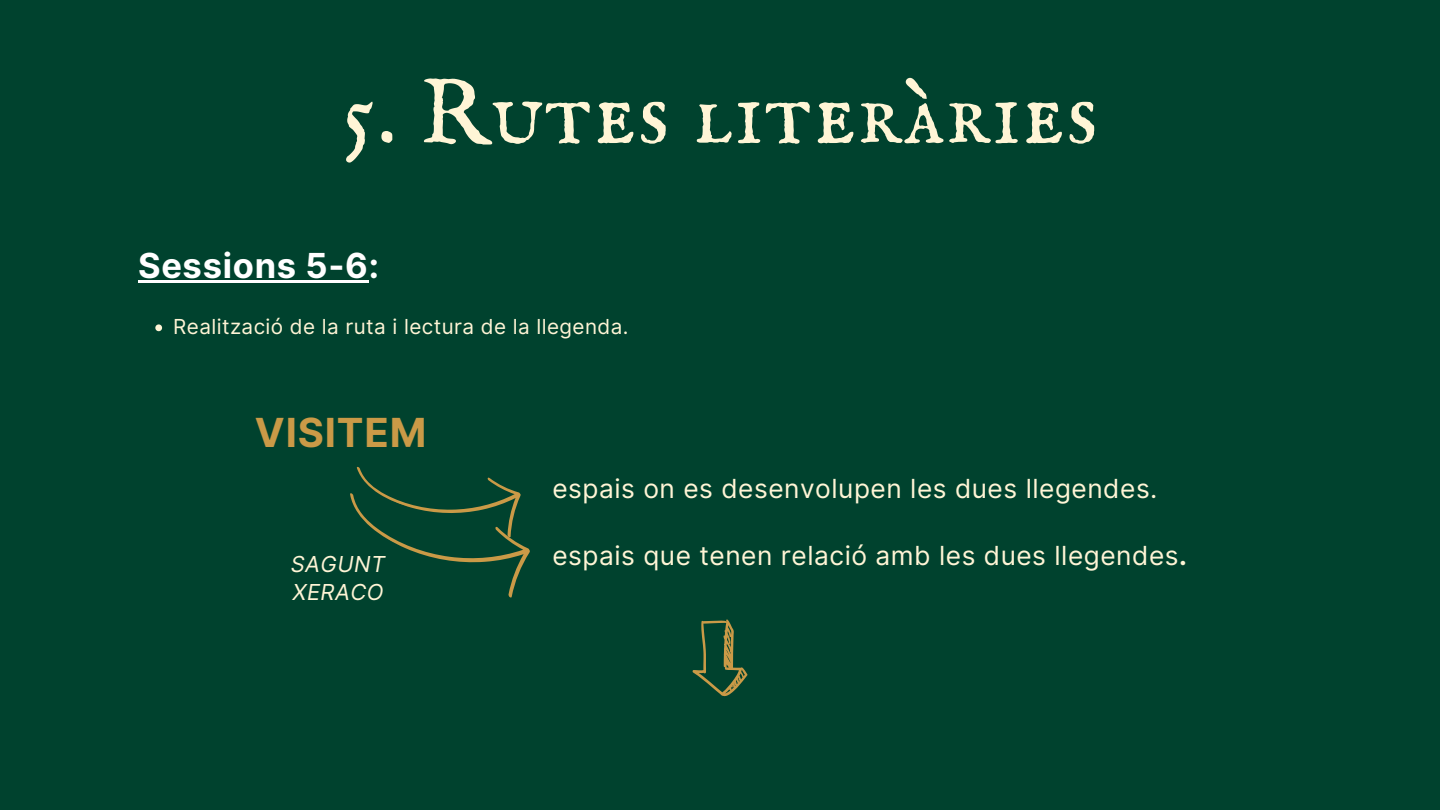
<style>
.page{position:relative;width:1440px;height:810px;background:#00422e}
.page>*{position:absolute;margin:0;border:0;box-sizing:border-box;transform-origin:0 0}
.t1{font:92px "IM FELL English SC";letter-spacing:.02em;color:#fff5d6}
.t2{font:700 40.1px "Inter";letter-spacing:.02em;color:#ca9a47}
.t3{font:700 34.5px "Inter";letter-spacing:.02em;color:#fff}
.t4{font:26.3px "Inter";letter-spacing:.02em;color:#fff5d6}
.t5{font:italic 22px "Inter";letter-spacing:.02em;color:#fff5d6}
.t6{font:20.7px "Inter";letter-spacing:.02em;color:#fff5d6}
.s1{font-weight:700}
</style>
<div class="page">
<svg style="left:693px;top:619px;width:54px;height:77px"></svg>
<hr style="left:138px;top:280px;width:231px;height:3px;background:#fff">
<svg style="left:155px;top:324px;width:7px;height:7px"></svg>
<svg style="left:350px;top:466px;width:180px;height:132px"></svg>
<p class="t1" style="left:342px;top:60px;width:758px">5. Rutes literàries</p>
<p class="t3" style="left:138px;top:245px;width:242px">Sessions 5-6:</p>
<p class="t6" style="left:173px;top:314px;width:457px">Realització de la ruta i lectura de la llegenda.</p>
<p class="t2" style="left:255px;top:408px;width:173px">VISITEM</p>
<p class="t5" style="left:291px;top:550px;width:96px">SAGUNT</p>
<p class="t5" style="left:292px;top:579px;width:93px">XERACO</p>
<p class="t4" style="left:552px;top:472px;width:607px">espais on es desenvolupen les dues llegendes.</p>
<p class="t4" style="left:552px;top:540px;width:636px">espais que tenen relació amb les dues llegendes<span class="s1">.</span></p>
</div>
